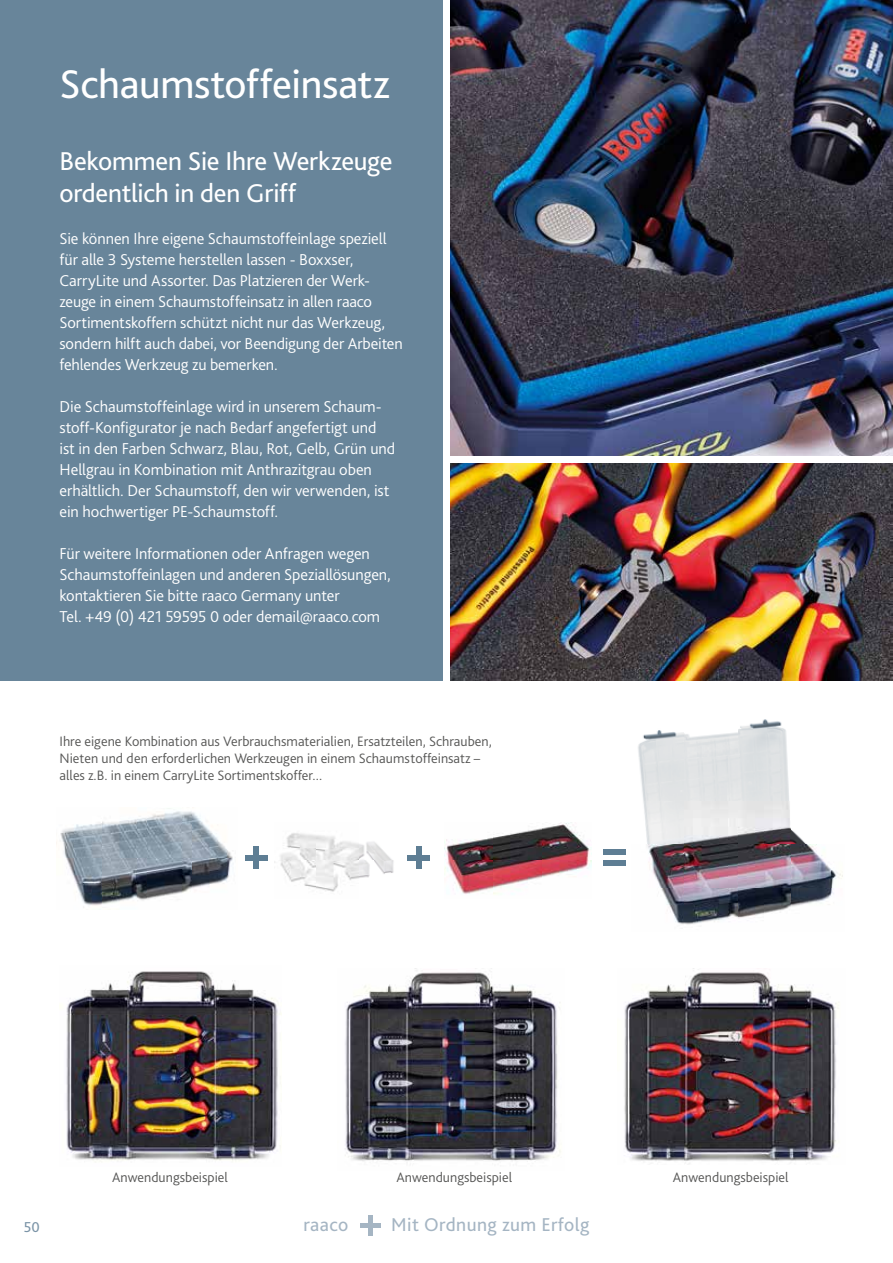
<style>
.page{position:relative;width:893px;height:1263px;background:#fff}
.page>*{position:absolute;margin:0;border:0;box-sizing:border-box;transform-origin:0 0}
.t1{font:42px "Bliss Pro";letter-spacing:-.01em;color:#fff}
.t2{font:27px/32.4px "Bliss Pro";letter-spacing:-.01em;color:#fff}
.t3{font:19.5px "Bliss Pro";letter-spacing:.02em;color:#a5b5c3}
.t4{font:300 16.5px/21px "Bliss Pro";letter-spacing:-.005em;color:#fff}
.t5{font:15px "Bliss Pro";color:#7b94a7}
.t6{font:300 14.25px/17.1px "Bliss Pro";color:#575756}
</style>
<div class="page">
<div style="left:0;top:0;width:442px;height:680px;background:#68859a"></div>
<div style="left:360px;top:1223px;width:20px;height:5px;background:#a5b5c3"></div>
<hr style="left:368px;top:1215px;width:4px;height:21px;background:#a5b5c3">
<img style="left:451px;top:463px;width:442px;height:217px">
<img style="left:66px;top:971px;width:216px;height:191px">
<img style="left:624px;top:972px;width:215px;height:192px">
<img style="left:345px;top:970px;width:216px;height:191px">
<div style="left:245px;top:855px;width:23px;height:5px;background:#5e7e94"></div>
<div style="left:254px;top:846px;width:5px;height:23px;background:#5e7e94"></div>
<div style="left:407px;top:855px;width:23px;height:5px;background:#5e7e94"></div>
<div style="left:416px;top:846px;width:5px;height:23px;background:#5e7e94"></div>
<div style="left:604px;top:860px;width:22px;height:5px;background:#5e7e94"></div>
<div style="left:604px;top:849px;width:22px;height:5px;background:#5e7e94"></div>
<img style="left:638px;top:719px;width:205px;height:206px">
<img style="left:60px;top:808px;width:173px;height:100px">
<img style="left:444px;top:822px;width:148px;height:73px">
<img style="left:280px;top:833px;width:114px;height:59px">
<img style="left:451px;top:0;width:442px;height:455px">
<h1 class="t1" style="left:60px;top:58px;width:332px">Schaumstoffeinsatz</h1>
<h2 class="t2" style="left:60px;top:144px;width:335px">Bekommen Sie Ihre Werkzeuge ordentlich in den Griff</h2>
<p class="t4" style="left:60px;top:228px;width:345px">Sie können Ihre eigene Schaumstoffeinlage speziell für alle 3 Systeme herstellen lassen - Boxxser, CarryLite und Assorter. Das Platzieren der Werk&shy;zeuge in einem Schaumstoffeinsatz in allen raaco Sortimentskoffern schützt nicht nur das Werkzeug, sondern hilft auch dabei, vor Beendigung der Arbeiten fehlendes Werkzeug zu bemerken.</p>
<p class="t4" style="left:60px;top:396px;width:337px">Die Schaumstoffeinlage wird in unserem Schaum&shy;stoff-Konfigurator je nach Bedarf angefertigt und ist in den Farben Schwarz, Blau, Rot, Gelb, Grün und Hellgrau in Kombination mit Anthrazitgrau oben erhältlich. Der Schaumstoff, den wir verwenden, ist ein hochwertiger PE-Schaumstoff.</p>
<p class="t4" style="left:60px;top:543px;width:333px">Für weitere Informationen oder Anfragen wegen Schaumstoffeinlagen und anderen Speziallösungen, kontaktieren Sie bitte raaco Germany unter<br>Tel. +49 (0) 421 59595 0 oder demail@raaco.com</p>
<p class="t6" style="left:60px;top:732px;width:434px">Ihre eigene Kombination aus Verbrauchsmaterialien, Ersatzteilen, Schrauben,<br>Nieten und den erforderlichen Werkzeugen in einem Schaumstoffeinsatz – alles z.B. in einem CarryLite Sortimentskoffer...</p>
<p class="t6" style="left:112px;top:1168px;width:117px">Anwendungsbeispiel</p>
<p class="t6" style="left:396px;top:1168px;width:117px">Anwendungsbeispiel</p>
<p class="t6" style="left:673px;top:1168px;width:117px">Anwendungsbeispiel</p>
<p class="t5" style="left:24px;top:1217px;width:18px">50</p>
<p class="t3" style="left:304px;top:1212px;width:46px">raaco</p>
<p class="t3" style="left:391px;top:1212px;width:200px">Mit Ordnung zum Erfolg</p>
</div>
